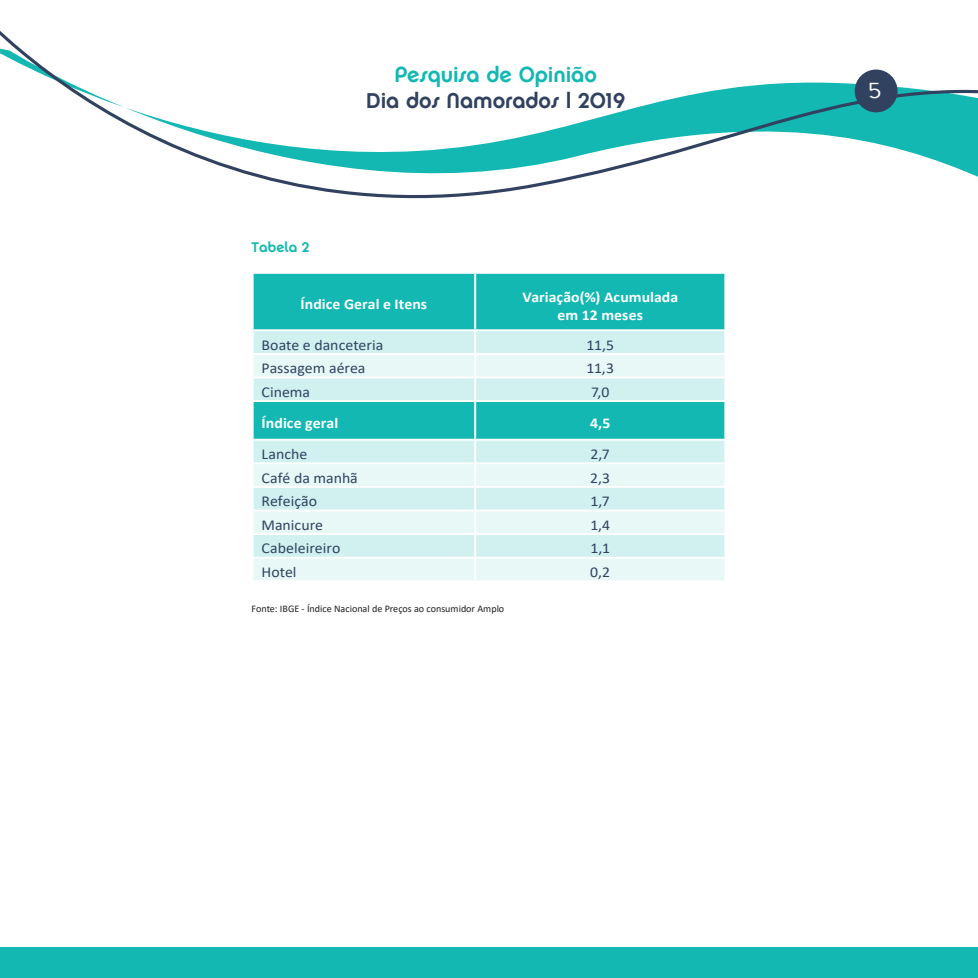
<style>
.page{position:relative;width:978px;height:978px;background:#fff}
.page>*{position:absolute;margin:0;border:0;box-sizing:border-box;transform-origin:0 0}
.t1{font:21.6px "Chalet New York Nineteen Seventy";letter-spacing:-.005em;color:#314260}
.t2{font:21.6px "Chalet New York Nineteen Seventy";letter-spacing:-.005em;color:#13b8b3}
.t3{font:21.6px "Comercio Sans";color:#fff}
.graficoDadosClaro{font:15.15px "Calibri";color:#314260;scale:1.05 1}
.graficoDadosClaro-2{font:700 15.15px "Calibri";letter-spacing:.005em;color:#fff;scale:1.05 1}
.graficoDadosClaro-3{font:700 15px "Calibri";letter-spacing:.005em;color:#fff;scale:1.05 1}
.graficoDadosClaro-4{font:15px "Calibri";color:#314260;scale:1.05 1}
.Estilo_de_parágrafo{font:14.1px "Chalet New York Nineteen Seventy";color:#13b8b3}
.corpoParagrafo{font:10.05px "Calibri";color:#231f20}
</style>
<div class="page">
<div style="left:0;top:947px;width:978px;height:31px;background:#13b8b3"></div>
<svg style="left:0;top:31px;width:978px;height:168px"></svg>
<div style="left:855px;top:70px;width:43px;height:42px;background:#314260;border-radius:50%"></div>
<div style="left:254px;top:274px;width:470px;height:55px;background:#13b8b3"></div>
<div style="left:254px;top:331px;width:470px;height:22px;background:#d0f1f0"></div>
<svg style="left:254px;top:355px;width:470px;height:225px;background:#b8e9e8"></svg>
<hr style="left:474px;top:274px;width:2px;height:55px;background:#fff">
<hr style="left:474px;top:331px;width:2px;height:22px;background:#fff">
<hr style="left:474px;top:355px;width:2px;height:21px;background:#fff">
<hr style="left:474px;top:378px;width:2px;height:22px;background:#fff">
<hr style="left:474px;top:441px;width:2px;height:21px;background:#fff">
<hr style="left:252px;top:462px;width:223px;height:2px;background:#fff">
<hr style="left:475px;top:462px;width:251px;height:2px;background:#fff">
<hr style="left:474px;top:464px;width:2px;height:22px;background:#fff">
<hr style="left:252px;top:486px;width:223px;height:2px;background:#fff">
<hr style="left:252px;top:510px;width:223px;height:1px;background:#fff">
<hr style="left:474px;top:511px;width:2px;height:22px;background:#fff">
<hr style="left:474px;top:535px;width:2px;height:22px;background:#fff">
<hr style="left:474px;top:559px;width:2px;height:21px;background:#fff">
<hr style="left:252px;top:533px;width:223px;height:2px;background:#fff">
<hr style="left:252px;top:557px;width:223px;height:2px;background:#fff">
<hr style="left:475px;top:533px;width:251px;height:2px;background:#fff">
<hr style="left:475px;top:557px;width:251px;height:2px;background:#fff">
<hr style="left:475px;top:486px;width:251px;height:2px;background:#fff">
<hr style="left:474px;top:488px;width:2px;height:22px;background:#fff">
<hr style="left:475px;top:510px;width:251px;height:1px;background:#fff">
<hr style="left:254px;top:376px;width:221px;height:2px;background:#fff">
<hr style="left:252px;top:400px;width:223px;height:2px;background:#fff">
<hr style="left:475px;top:376px;width:249px;height:2px;background:#fff">
<hr style="left:475px;top:400px;width:251px;height:2px;background:#fff">
<hr style="left:474px;top:402px;width:2px;height:37px;background:#fff">
<hr style="left:252px;top:439px;width:223px;height:2px;background:#fff">
<hr style="left:475px;top:439px;width:251px;height:2px;background:#fff">
<p class="Estilo_de_parágrafo" style="left:252px;top:239px;width:59px">Tabela 2</p>
<h1 class="t2" style="left:394px;top:61px;width:204px">Pesquisa de Opinião</h1>
<h1 class="t1" style="left:366px;top:87px;width:261px">Dia dos Namorados | 2019</h1>
<p class="graficoDadosClaro-3" style="left:301px;top:293px;width:122px">Índice Geral e Itens</p>
<p class="graficoDadosClaro-3" style="left:522px;top:286px;width:150px">Variação(%) Acumulada</p>
<p class="graficoDadosClaro-3" style="left:558px;top:304px;width:83px">em 12 meses</p>
<p class="graficoDadosClaro" style="left:262px;top:334px;width:117px">Boate e danceteria</p>
<p class="graficoDadosClaro-4" style="left:586px;top:334px;width:28px">11,5</p>
<p class="graficoDadosClaro" style="left:262px;top:358px;width:101px">Passagem aérea</p>
<p class="graficoDadosClaro-4" style="left:586px;top:358px;width:28px">11,3</p>
<p class="graficoDadosClaro" style="left:262px;top:381px;width:48px">Cinema</p>
<p class="graficoDadosClaro-4" style="left:591px;top:381px;width:19px">7,0</p>
<p class="graficoDadosClaro-2" style="left:262px;top:412px;width:75px">Índice geral</p>
<p class="graficoDadosClaro-3" style="left:590px;top:412px;width:21px">4,5</p>
<p class="graficoDadosClaro" style="left:262px;top:443px;width:45px">Lanche</p>
<p class="graficoDadosClaro-4" style="left:591px;top:444px;width:20px">2,7</p>
<p class="graficoDadosClaro" style="left:262px;top:467px;width:93px">Café da manhã</p>
<p class="graficoDadosClaro-4" style="left:590px;top:467px;width:21px">2,3</p>
<p class="graficoDadosClaro" style="left:262px;top:491px;width:55px">Refeição</p>
<p class="graficoDadosClaro-4" style="left:591px;top:491px;width:20px">1,7</p>
<p class="graficoDadosClaro" style="left:262px;top:514px;width:60px">Manicure</p>
<p class="graficoDadosClaro-4" style="left:590px;top:514px;width:20px">1,4</p>
<p class="graficoDadosClaro" style="left:262px;top:538px;width:77px">Cabeleireiro</p>
<p class="graficoDadosClaro-4" style="left:591px;top:538px;width:20px">1,1</p>
<p class="graficoDadosClaro" style="left:262px;top:561px;width:35px">Hotel</p>
<p class="graficoDadosClaro-4" style="left:590px;top:562px;width:21px">0,2</p>
<p class="corpoParagrafo" style="left:252px;top:602px;width:254px">Fonte: IBGE - Índice Nacional de Preços ao consumidor Amplo</p>
<h1 class="t3" style="left:868px;top:79px;width:16px">5</h1>
</div>
